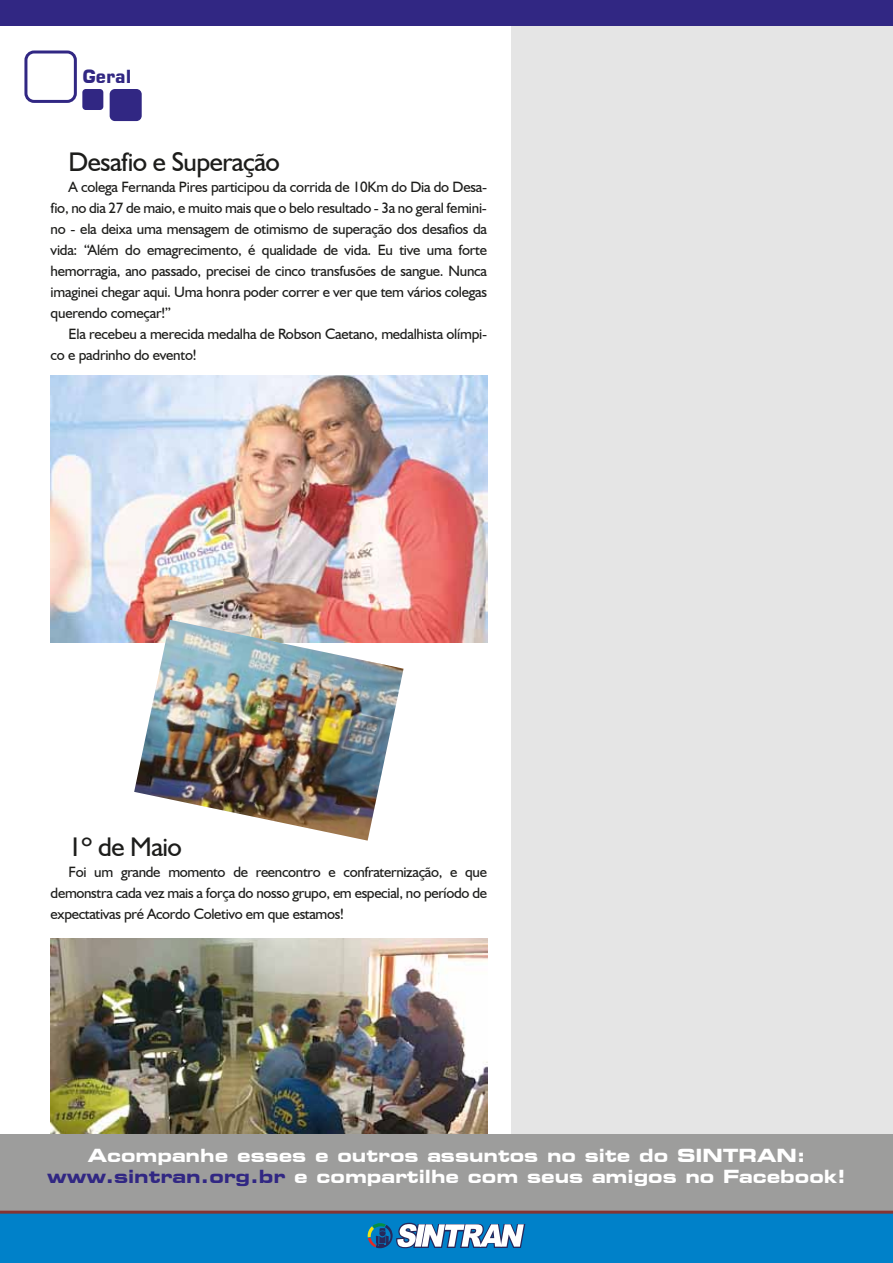
<style>
.page{position:relative;width:893px;height:1263px;background:#fff}
.page>*{position:absolute;margin:0;border:0;box-sizing:border-box;transform-origin:0 0}
.t1{font:27px "Humanist 521 BT";letter-spacing:-.02em;color:#1d1d1b}
.t2{font:700 expanded 18px/21px "Square 721 BT";color:#fff;text-align:center}
.t3{font:700 18px "Square 721 BT";color:#312783}
.t4{font:15px/21px "Humanist 521 BT";letter-spacing:-.015em;color:#1d1d1b;text-align:justify}
.s1{color:#312783}
</style>
<div class="page">
<div style="left:511px;top:6px;width:382px;height:1128px;background:#e5e5e5"></div>
<div style="left:82px;top:89px;width:21px;height:21px;background:#312783;border-radius:3px"></div>
<div style="left:110px;top:89px;width:32px;height:32px;background:#312783;border-radius:5px"></div>
<div style="left:24px;top:50px;width:53px;height:53px;border:3px solid #312783;border-radius:8px"></div>
<div style="left:0;top:1134px;width:893px;height:78px;background:#9d9d9c"></div>
<img style="left:51px;top:939px;width:436px;height:195px">
<img style="left:51px;top:376px;width:436px;height:266px">
<img style="left:134px;top:620px;width:270px;height:221px">
<div style="left:0;top:0;width:893px;height:25px;background:#312783"></div>
<div style="left:0;top:1212px;width:893px;height:51px;background:#0081c9"></div>
<svg style="left:368px;top:1223px;width:157px;height:25px"></svg>
<hr style="left:0;top:1211px;width:893px;height:3px;background:#843434">
<p class="t3" style="left:82px;top:65px;width:50px">Geral</p>
<h1 class="t1" style="left:69px;top:145px;width:213px">Desafio e Superação</h1>
<p class="t4" style="left:51px;top:176px;width:438px;text-indent:18px">A colega Fernanda Pires participou da corrida de 10Km do Dia do Desa&shy;fio, no dia 27 de maio, e muito mais que o belo resultado - 3a no geral femini&shy;no - ela deixa uma mensagem de otimismo de superação dos desafios da vida: “Além do emagrecimento, é qualidade de vida. Eu tive uma forte hemorragia, ano passado, precisei de cinco transfusões de sangue. Nunca imaginei chegar aqui. Uma honra poder correr e ver que tem vários colegas querendo começar!”</p>
<p class="t4" style="left:51px;top:323px;width:438px;text-indent:18px">Ela recebeu a merecida medalha de Robson Caetano, medalhista olímpi&shy;co e padrinho do evento!</p>
<h1 class="t1" style="left:69px;top:830px;width:115px">1º de Maio</h1>
<p class="t4" style="left:51px;top:861px;width:438px;text-indent:18px">Foi um grande momento de reencontro e confraternização, e que demonstra cada vez mais a força do nosso grupo, em especial, no período de expectativas pré Acordo Coletivo em que estamos!</p>
<p class="t2" style="left:47px;top:1145px;width:800px">Acompanhe esses e outros assuntos no site do SINTRAN: <span class="s1">www.sintran.org.br</span> e compartilhe com seus amigos no Facebook!</p>
</div>
